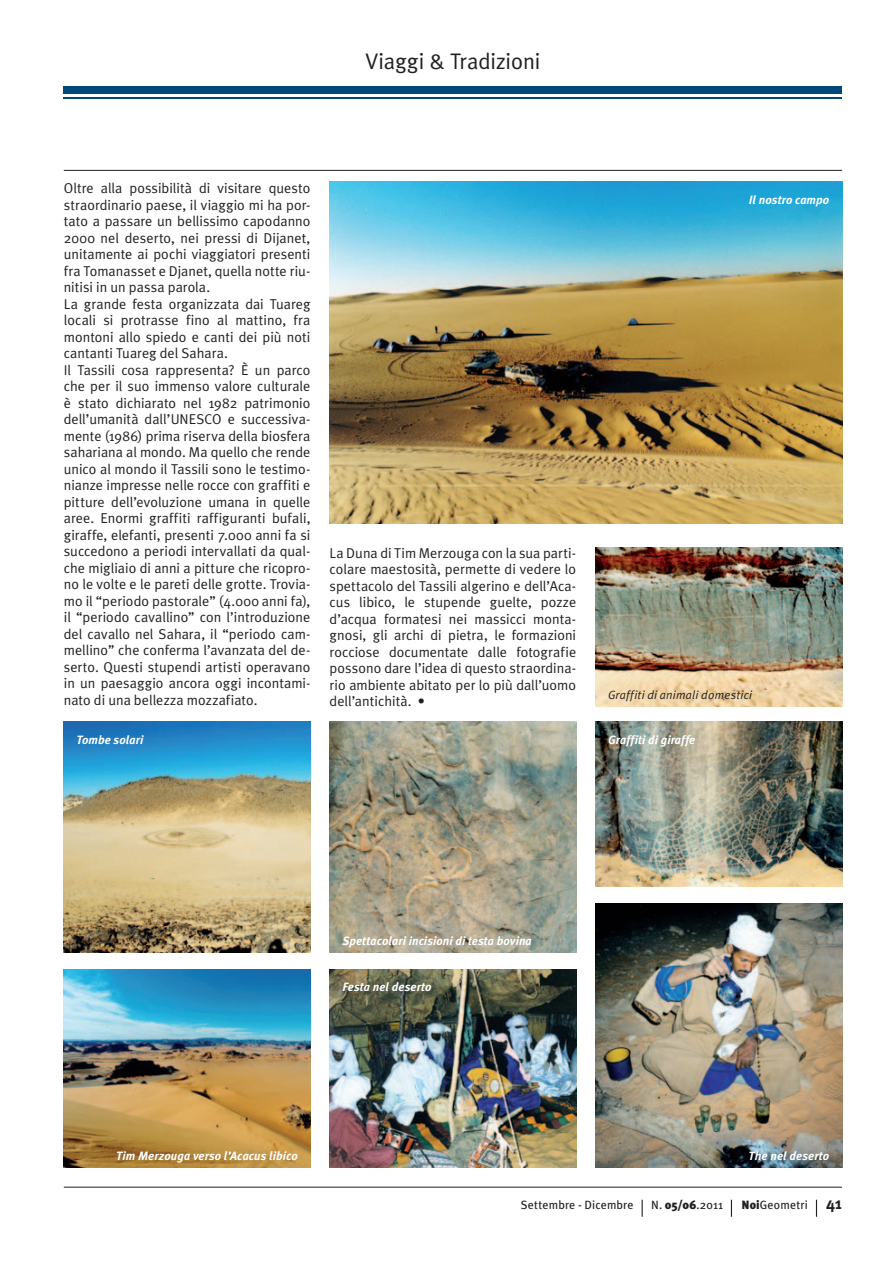
<style>
.page{position:relative;width:892px;height:1262px;background:#fff}
.page>*{position:absolute;margin:0;border:0;box-sizing:border-box;transform-origin:0 0}
.t1{font:22.5px "Meta Plus Normal";letter-spacing:-.005em;color:#231f20}
.t2{font:14.25px/16.5px "Meta Plus Normal";color:#231f20}
.t3{font:italic 700 12px "Meta Plus";letter-spacing:.005em;color:#fff}
.t4{font:12px "Meta Plus";letter-spacing:.015em;color:#231f20}
.t5{font:italic 12px "Meta Plus Normal";letter-spacing:.02em;color:#231f20}
.s1{font-weight:900}
.s2{font-weight:700;font-size:16.5px}
</style>
<div class="page">
<hr style="left:64px;top:1186px;width:778px;height:1px;background:#231f20">
<hr style="left:64px;top:170px;width:778px;height:1px;background:#231f20">
<svg style="left:816px;top:1199px;width:1px;height:17px"></svg>
<svg style="left:731px;top:1199px;width:1px;height:17px"></svg>
<svg style="left:642px;top:1199px;width:1px;height:17px"></svg>
<img style="left:330px;top:182px;width:512px;height:341px">
<img style="left:64px;top:721px;width:246px;height:231px">
<img style="left:595px;top:903px;width:247px;height:264px">
<img style="left:64px;top:969px;width:246px;height:198px">
<img style="left:595px;top:547px;width:247px;height:159px">
<img style="left:595px;top:721px;width:247px;height:165px">
<img style="left:330px;top:969px;width:246px;height:198px">
<img style="left:330px;top:721px;width:246px;height:231px">
<div style="left:64px;top:86px;width:778px;height:8px;background:#004876"></div>
<hr style="left:64px;top:97px;width:778px;height:1px;background:#004876">
<h1 class="t1" style="left:365px;top:53px;width:176px">Viaggi &amp; Tradizioni</h1>
<p class="t2" style="left:64px;top:181px;width:248px">Oltre alla possibilità di visitare questo straordinario paese, il viaggio mi ha por&shy;tato a passare un bellissimo capodanno 2000 nel deserto, nei pressi di Dijanet, unitamente ai pochi viaggiatori presenti fra Tomanasset e Djanet, quella notte riu&shy;nitisi in un passa parola.<br>La grande festa organizzata dai Tuareg locali si protrasse fino al mattino, fra montoni allo spiedo e canti dei più noti cantanti Tuareg del Sahara.<br>Il Tassili cosa rappresenta? È un parco che per il suo immenso valore culturale è stato dichiarato nel 1982 patrimonio dell’umanità dall’UNESCO e successiva&shy;mente (1986) prima riserva della biosfera sahariana al mondo. Ma quello che rende unico al mondo il Tassili sono le testimo&shy;nianze impresse nelle rocce con graffiti e pitture dell’evoluzione umana in quelle aree. Enormi graffiti raffiguranti bufali, giraffe, elefanti, presenti 7.000 anni fa si succedono a periodi intervallati da qual&shy;che migliaio di anni a pitture che ricopro&shy;no le volte e le pareti delle grotte. Trovia&shy;mo il “periodo pastorale” (4.000 anni fa), il “periodo cavallino” con l’introduzione del cavallo nel Sahara, il “periodo cam&shy;mellino” che conferma l’avanzata del de&shy;serto. Questi stupendi artisti operavano in un paesaggio ancora oggi incontami&shy;nato di una bellezza mozzafiato.</p>
<p class="t3" style="left:77px;top:734px;width:68px">Tombe solari</p>
<p class="t2" style="left:330px;top:545px;width:248px;text-align:justify">La Duna di Tim Merzouga con la sua parti&shy;colare maestosità, permette di vedere lo spettacolo del Tassili algerino e dell’Aca&shy;cus libico, le stupende guelte, pozze d’acqua formatesi nei massicci monta&shy;gnosi, gli archi di pietra, le formazioni rocciose documentate dalle fotografie possono dare l’idea di questo straordina&shy;rio ambiente abitato per lo più dall’uomo dell’antichità. •</p>
<p class="t3" style="left:749px;top:195px;width:82px">Il nostro campo</p>
<p class="t5" style="left:608px;top:690px;width:146px">Graffiti di animali domestici</p>
<p class="t3" style="left:608px;top:734px;width:89px">Graffiti di giraffe</p>
<p class="t3" style="left:342px;top:935px;width:191px">Spettacolari incisioni di testa bovina</p>
<p class="t3" style="left:342px;top:982px;width:91px">Festa nel deserto</p>
<p class="t3" style="left:116px;top:1150px;width:183px">Tim Merzouga verso l’Acacus libico</p>
<p class="t3" style="left:748px;top:1150px;width:82px">The nel deserto</p>
<p class="t4" style="left:521px;top:1197px;width:114px">Settembre - Dicembre</p>
<p class="t4" style="left:651px;top:1197px;width:73px">N. <span class="s1">05/06</span>.2011</p>
<p class="t4" style="left:742px;top:1197px;width:102px"><span class="s1">Noi</span>Geometri <span class="s2">41</span></p>
</div>
